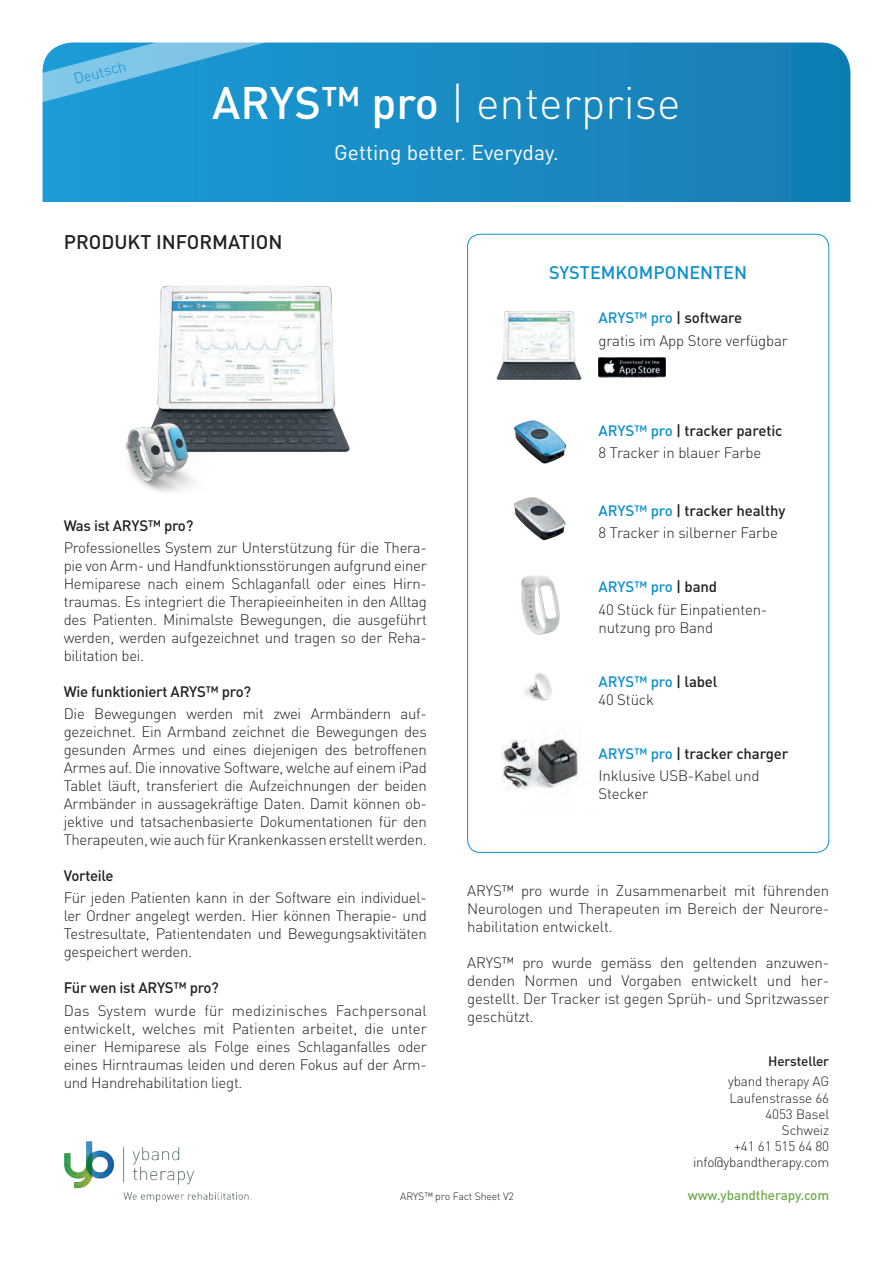
<style>
.page{position:relative;width:893px;height:1263px;background:#fff}
.page>*{position:absolute;margin:0;border:0;box-sizing:border-box;transform-origin:0 0}
.t1{font:300 45px "DINOT";color:#fff}
.t2{font:21px "DINOT";color:#fff}
.t3{font:500 19.5px "DINOT";color:#231f20}
.t4{font:500 18px "DINOT";color:#0e91cd}
.t5{font:300 15px/18px "DINOT";letter-spacing:-.02em;color:#231f20;text-align:justify}
.t6{font:500 15px "DINOT";letter-spacing:-.02em;color:#231f20}
.t7{font:500 15px/18px "DINOT";letter-spacing:-.01em;color:#0e91cd}
.t8{font:300 15px "DINOT";color:#0e91cd}
.t9{font:300 13.5px/16.2px "DINOT";letter-spacing:-.01em;color:#231f20;text-align:right}
.t10{font:500 13.5px "DINOT";letter-spacing:-.01em;color:#70ac4b}
.t11{font:500 13.5px "DINOT";letter-spacing:-.01em;color:#231f20}
.t12{font:300 10.5px "DINOT";letter-spacing:-.01em;color:#231f20}
.s1{font-weight:500}
.s2{font-weight:500;color:#0e91cd}
.s3{color:#231f20}
.s4{font-weight:300;color:#231f20}
</style>
<div class="page">
<img style="left:64px;top:1141px;width:188px;height:62px">
<svg style="left:43px;top:43px;width:807px;height:159px;background:#198ac2"></svg>
<img style="left:125px;top:286px;width:225px;height:206px">
<svg style="left:42px;top:42px;width:246px;height:83px;background:#37a3d7"></svg>
<img style="left:598px;top:357px;width:68px;height:20px">
<img style="left:534px;top:735px;width:44px;height:53px">
<img style="left:501px;top:738px;width:35px;height:25px">
<img style="left:501px;top:762px;width:33px;height:27px">
<img style="left:496px;top:312px;width:86px;height:68px">
<img style="left:521px;top:575px;width:39px;height:60px">
<img style="left:524px;top:672px;width:28px;height:29px">
<img style="left:514px;top:420px;width:53px;height:44px">
<img style="left:513px;top:497px;width:53px;height:44px">
<p class="t8" style="left:71px;top:69px;width:55px;rotate:-15deg">Deutsch</p>
<h1 class="t1" style="left:212px;top:73px;width:470px"><span class="s1">ARYS™ pro</span> | enterprise</h1>
<h2 class="t2" style="left:334px;top:138px;width:226px">Getting better. Everyday.</h2>
<h3 class="t3" style="left:64px;top:228px;width:220px">PRODUKT INFORMATION</h3>
<p class="t4" style="left:549px;top:260px;width:199px">SYSTEMKOMPONENTEN</p>
<p class="t5" style="left:598px;top:306px;width:191px;line-height:22.2px"><span class="s2">ARYS™ pro</span> <span class="s1">| software<br></span>gratis im App Store verfügbar</p>
<p class="t5" style="left:598px;top:418px;width:185px;line-height:22.2px"><span class="s2">ARYS™ pro</span> <span class="s1">| tracker paretic<br></span>8 Tracker in blauer Farbe</p>
<p class="t5" style="left:598px;top:499px;width:188px;line-height:22.2px"><span class="s2">ARYS™ pro</span> <span class="s1">| tracker healthy<br></span>8 Tracker in silberner Farbe</p>
<p class="t6" style="left:64px;top:515px;width:131px">Was ist ARYS™ pro?</p>
<p class="t5" style="left:64px;top:538px;width:365px">Professionelles System zur Unterstützung für die Thera&shy;pie von Arm- und Handfunktionsstörungen aufgrund einer Hemiparese nach einem Schlaganfall oder eines Hirn&shy;traumas. Es integriert die Therapieeinheiten in den Alltag des Patienten. Minimalste Bewegungen, die ausgeführt werden, werden aufgezeichnet und tragen so der Reha&shy;bilitation bei.</p>
<p class="t6" style="left:64px;top:681px;width:189px">Wie funktioniert ARYS™ pro?</p>
<p class="t5" style="left:64px;top:704px;width:365px">Die Bewegungen werden mit zwei Armbändern auf&shy;gezeichnet. Ein Armband zeichnet die Bewegungen des gesunden Armes und eines diejenigen des betroffenen Armes auf. Die innovative Software, welche auf einem iPad Tablet läuft, transferiert die Aufzeichnungen der beiden Armbänder in aussagekräftige Daten. Damit können ob&shy;jektive und tatsachenbasierte Dokumentationen für den Therapeuten, wie auch für Krankenkassen erstellt werden.</p>
<p class="t6" style="left:64px;top:865px;width:51px">Vorteile</p>
<p class="t5" style="left:64px;top:888px;width:365px">Für jeden Patienten kann in der Software ein individuel&shy;ler Ordner angelegt werden. Hier können Therapie- und Testresultate, Patientendaten und Bewegungsaktivitäten gespeichert werden.</p>
<p class="t6" style="left:64px;top:978px;width:157px">Für wen ist ARYS™ pro?</p>
<p class="t5" style="left:64px;top:1001px;width:365px">Das System wurde für medizinisches Fachpersonal entwickelt, welches mit Patienten arbeitet, die unter einer Hemiparese als Folge eines Schlaganfalles oder eines Hirntraumas leiden und deren Fokus auf der Arm&shy;und Handrehabilitation liegt.</p>
<p class="t5" style="left:598px;top:575px;width:170px;line-height:22.2px"><span class="s2">ARYS™ pro</span> <span class="s1">| band<br></span>40 Stück für Einpatienten-</p>
<p class="t5" style="left:598px;top:617px;width:116px">nutzung pro Band</p>
<p class="t7" style="left:598px;top:671px;width:121px">ARYS™ pro <span class="s3">| label<br></span><span class="s4">40 Stück</span></p>
<p class="t5" style="left:598px;top:741px;width:191px;line-height:22.2px"><span class="s2">ARYS™ pro</span> <span class="s1">| tracker charger<br></span>Inklusive USB-Kabel und</p>
<p class="t5" style="left:598px;top:784px;width:51px">Stecker</p>
<p class="t5" style="left:467px;top:881px;width:363px">ARYS™ pro wurde in Zusammenarbeit mit führenden Neurologen und Therapeuten im Bereich der Neurore&shy;habilitation entwickelt.</p>
<p class="t5" style="left:467px;top:953px;width:363px">ARYS™ pro wurde gemäss den geltenden anzuwen&shy;denden Normen und Vorgaben entwickelt und her&shy;gestellt. Der Tracker ist gegen Sprüh- und Spritzwasser geschützt.</p>
<p class="t11" style="left:768px;top:1052px;width:62px">Hersteller</p>
<p class="t9" style="left:693px;top:1073px;width:138px">yband therapy AG<br>Laufenstrasse 66<br>4053 Basel<br>Schweiz<br>+41 61 515 64 80 info@ybandtherapy.com</p>
<p class="t10" style="left:688px;top:1186px;width:143px">www.ybandtherapy.com</p>
<p class="t12" style="left:400px;top:1189px;width:115px">ARYS™ pro Fact Sheet V2</p>
</div>
